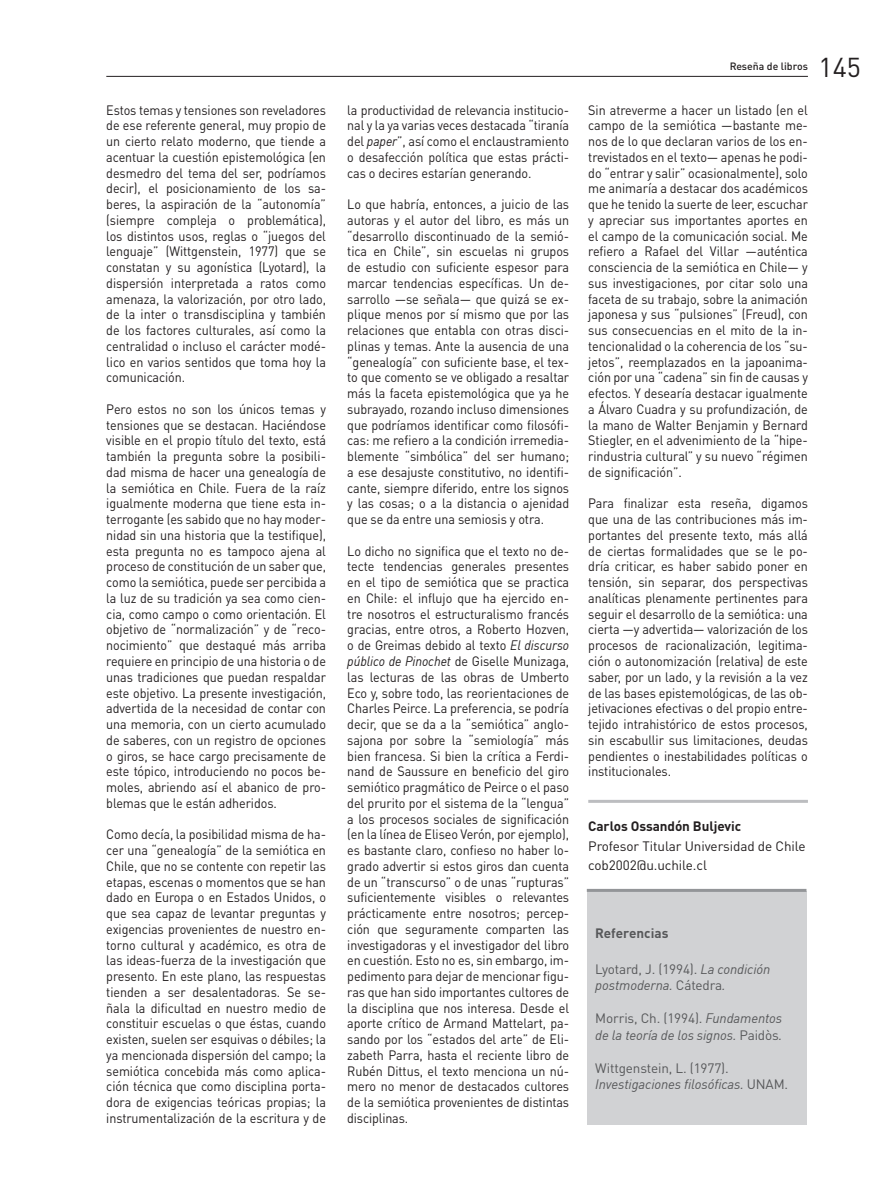
<style>
.page{position:relative;width:893px;height:1191px;background:#fff}
.page>*{position:absolute;margin:0;border:0;box-sizing:border-box;transform-origin:0 0}
.t1{font:27px "DIN Pro";color:#231f20}
.TEXTO_GENEARL{font:13.5px/15.8px "DIN Pro";letter-spacing:-.005em;color:#231f20;text-align:justify;scale:.93 1}
.caja_textos{font:italic 13.5px/16.5px "DIN";letter-spacing:-.01em;color:#57585a}
.caja_textos-2{font:13.5px/16.5px "DIN Pro";letter-spacing:-.01em;color:#57585a}
.TEXTO_GENEARL-2{font:13.5px "DIN Pro";letter-spacing:-.005em;color:#231f20}
.TEXTO_GENEARL-3{font:700 13.5px "DIN Pro";letter-spacing:-.005em;color:#231f20}
.caja_textos-3{font:700 13.5px "DIN Pro";letter-spacing:.005em;color:#57585a}
.t2{font:500 10.5px "DIN Pro";color:#231f20}
.s1{font-family:"DIN";font-style:italic}
.s2{font-family:"DIN Pro";font-style:normal}
</style>
<div class="page">
<hr style="left:106px;top:76px;width:702px;height:1px;background:#231f20">
<div style="left:587px;top:890px;width:219px;height:234px;background:#d1d2d4"></div>
<hr style="left:587px;top:889px;width:219px;height:3px;background:#939598">
<hr style="left:588px;top:800px;width:220px;height:3px;background:#bcbdc0">
<p class="TEXTO_GENEARL" style="left:106px;top:101px;width:238px">Estos temas y tensiones son reveladores de ese referente general, muy propio de un cierto relato moderno, que tiende a acentuar la cuestión epistemológica (en desmedro del tema del ser, podríamos decir), el posicionamiento de los sa&shy;beres, la aspiración de la “autonomía” (siempre compleja o problemática), los distintos usos, reglas o “juegos del lenguaje” (Wittgenstein, 1977) que se constatan y su agonística (Lyotard), la dispersión interpretada a ratos como amenaza, la valorización, por otro lado, de la inter o transdisciplina y también de los factores culturales, así como la centralidad o incluso el carácter modé&shy;lico en varios sentidos que toma hoy la comunicación.</p>
<p class="TEXTO_GENEARL" style="left:106px;top:400px;width:238px">Pero estos no son los únicos temas y tensiones que se destacan. Haciéndose visible en el propio título del texto, está también la pregunta sobre la posibili&shy;dad misma de hacer una genealogía de la semiótica en Chile. Fuera de la raíz igualmente moderna que tiene esta in&shy;terrogante (es sabido que no hay moder&shy;nidad sin una historia que la testifique), esta pregunta no es tampoco ajena al proceso de constitución de un saber que, como la semiótica, puede ser percibida a la luz de su tradición ya sea como cien&shy;cia, como campo o como orientación. El objetivo de “normalización” y de “reco&shy;nocimiento” que destaqué más arriba requiere en principio de una historia o de unas tradiciones que puedan respaldar este objetivo. La presente investigación, advertida de la necesidad de contar con una memoria, con un cierto acumulado de saberes, con un registro de opciones o giros, se hace cargo precisamente de este tópico, introduciendo no pocos be&shy;moles, abriendo así el abanico de pro&shy;blemas que le están adheridos.</p>
<p class="TEXTO_GENEARL" style="left:106px;top:826px;width:238px">Como decía, la posibilidad misma de ha&shy;cer una “genealogía” de la semiótica en Chile, que no se contente con repetir las etapas, escenas o momentos que se han dado en Europa o en Estados Unidos, o que sea capaz de levantar preguntas y exigencias provenientes de nuestro en&shy;torno cultural y académico, es otra de las ideas-fuerza de la investigación que presento. En este plano, las respuestas tienden a ser desalentadoras. Se se&shy;ñala la dificultad en nuestro medio de constituir escuelas o que éstas, cuando existen, suelen ser esquivas o débiles; la ya mencionada dispersión del campo; la semiótica concebida más como aplica&shy;ción técnica que como disciplina porta&shy;dora de exigencias teóricas propias; la instrumentalización de la escritura y de</p>
<p class="TEXTO_GENEARL" style="left:347px;top:101px;width:240px">la productividad de relevancia institucio&shy;nal y la ya varias veces destacada “tiranía del <span class="s1">paper</span>”, así como el enclaustramiento o desafección política que estas prácti&shy;cas o decires estarían generando.</p>
<p class="TEXTO_GENEARL" style="left:347px;top:196px;width:240px">Lo que habría, entonces, a juicio de las autoras y el autor del libro, es más un “desarrollo discontinuado de la semió&shy;tica en Chile”, sin escuelas ni grupos de estudio con suficiente espesor para marcar tendencias específicas. Un de&shy;sarrollo —se señala— que quizá se ex&shy;plique menos por sí mismo que por las relaciones que entabla con otras disci&shy;plinas y temas. Ante la ausencia de una “genealogía” con suficiente base, el tex&shy;to que comento se ve obligado a resaltar más la faceta epistemológica que ya he subrayado, rozando incluso dimensiones que podríamos identificar como filosófi&shy;cas: me refiero a la condición irremedia&shy;blemente “simbólica” del ser humano; a ese desajuste constitutivo, no identifi&shy;cante, siempre diferido, entre los signos y las cosas; o a la distancia o ajenidad que se da entre una semiosis y otra.</p>
<p class="TEXTO_GENEARL" style="left:347px;top:542px;width:240px">Lo dicho no significa que el texto no de&shy;tecte tendencias generales presentes en el tipo de semiótica que se practica en Chile: el influjo que ha ejercido en&shy;tre nosotros el estructuralismo francés gracias, entre otros, a Roberto Hozven, o de Greimas debido al texto <span class="s1">El discurso público de Pinochet</span> de Giselle Munizaga, las lecturas de las obras de Umberto Eco y, sobre todo, las reorientaciones de Charles Peirce. La preferencia, se podría decir, que se da a la “semiótica” anglo&shy;sajona por sobre la “semiología” más bien francesa. Si bien la crítica a Ferdi&shy;nand de Saussure en beneficio del giro semiótico pragmático de Peirce o el paso del prurito por el sistema de la “lengua” a los procesos sociales de significación (en la línea de Eliseo Verón, por ejemplo), es bastante claro, confieso no haber lo&shy;grado advertir si estos giros dan cuenta de un “transcurso” o de unas “rupturas” suficientemente visibles o relevantes prácticamente entre nosotros; percep&shy;ción que seguramente comparten las investigadoras y el investigador del libro en cuestión. Esto no es, sin embargo, im&shy;pedimento para dejar de mencionar figu&shy;ras que han sido importantes cultores de la disciplina que nos interesa. Desde el aporte crítico de Armand Mattelart, pa&shy;sando por los “estados del arte” de Eli&shy;zabeth Parra, hasta el reciente libro de Rubén Dittus, el texto menciona un nú&shy;mero no menor de destacados cultores de la semiótica provenientes de distintas disciplinas.</p>
<p class="t2" style="left:730px;top:58px;width:80px">Reseña de libros</p>
<h1 class="t1" style="left:819px;top:48px;width:44px">145</h1>
<p class="TEXTO_GENEARL" style="left:588px;top:101px;width:238px">Sin atreverme a hacer un listado (en el campo de la semiótica —bastante me&shy;nos de lo que declaran varios de los en&shy;trevistados en el texto— apenas he podi&shy;do “entrar y salir” ocasionalmente), solo me animaría a destacar dos académicos que he tenido la suerte de leer, escuchar y apreciar sus importantes aportes en el campo de la comunicación social. Me refiero a Rafael del Villar —auténtica consciencia de la semiótica en Chile— y sus investigaciones, por citar solo una faceta de su trabajo, sobre la animación japonesa y sus “pulsiones” (Freud), con sus consecuencias en el mito de la in&shy;tencionalidad o la coherencia de los “su&shy;jetos”, reemplazados en la japoanima&shy;ción por una “cadena” sin fin de causas y efectos. Y desearía destacar igualmente a Álvaro Cuadra y su profundización, de la mano de Walter Benjamin y Bernard Stiegler, en el advenimiento de la “hipe&shy;rindustria cultural” y su nuevo “régimen de significación”.</p>
<p class="TEXTO_GENEARL" style="left:588px;top:495px;width:238px">Para finalizar esta reseña, digamos que una de las contribuciones más im&shy;portantes del presente texto, más allá de ciertas formalidades que se le po&shy;dría criticar, es haber sabido poner en tensión, sin separar, dos perspectivas analíticas plenamente pertinentes para seguir el desarrollo de la semiótica: una cierta —y advertida— valorización de los procesos de racionalización, legitima&shy;ción o autonomización (relativa) de este saber, por un lado, y la revisión a la vez de las bases epistemológicas, de las ob&shy;jetivaciones efectivas o del propio entre&shy;tejido intrahistórico de estos procesos, sin escabullir sus limitaciones, deudas pendientes o inestabilidades políticas o institucionales.</p>
<p class="TEXTO_GENEARL-3" style="left:588px;top:815px;width:154px">Carlos Ossandón Buljevic</p>
<p class="TEXTO_GENEARL-2" style="left:588px;top:836px;width:219px">Profesor Titular Universidad de Chile</p>
<p class="TEXTO_GENEARL-2" style="left:588px;top:856px;width:120px">cob2002@u.uchile.cl</p>
<p class="caja_textos-3" style="left:595px;top:921px;width:75px">Referencias</p>
<p class="caja_textos-2" style="left:595px;top:960px;width:177px">Lyotard, J. (1994). <span class="s1">La condición postmoderna.</span> Cátedra<span class="s1">.</span></p>
<p class="caja_textos" style="left:595px;top:1009px;width:188px"><span class="s2">Morris, Ch. (1994).</span> Fundamentos de la teoría de los signos. <span class="s2">Paidòs</span>.</p>
<p class="caja_textos-2" style="left:595px;top:1059px;width:135px">Wittgenstein, L. (1977).</p>
<p class="caja_textos" style="left:595px;top:1075px;width:194px">Investigaciones filosóficas. <span class="s2">UNAM.</span></p>
</div>
